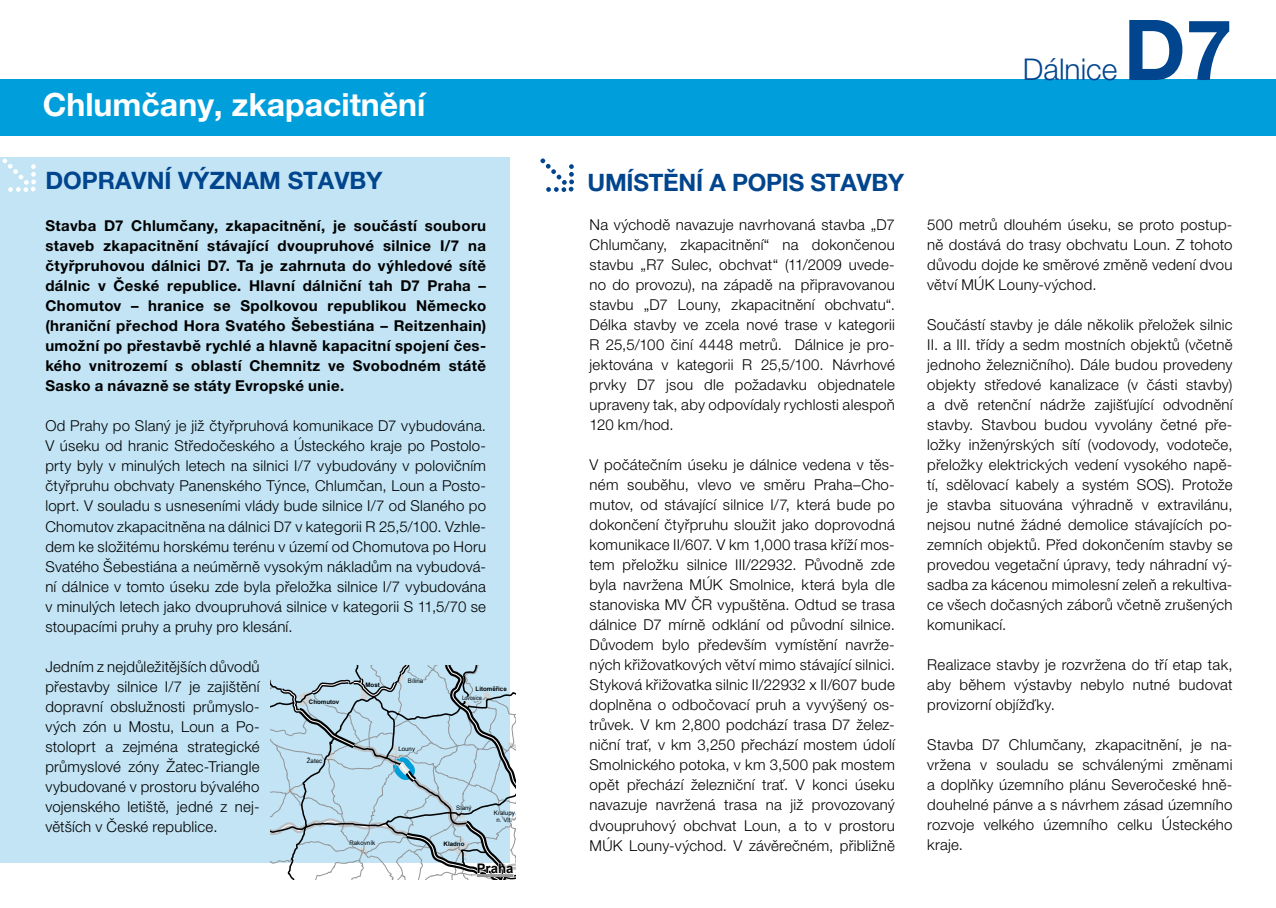
<style>
.page{position:relative;width:1276px;height:908px;background:#fff}
.page>*{position:absolute;margin:0;border:0;box-sizing:border-box;transform-origin:0 0}
.t1{font:700 84px "Helvetica Neue LT Pro";color:#00458d}
.t2{font:700 32px "Helvetica Neue LT Pro";color:#fff}
.t3{font:300 30px "Helvetica Neue LT Pro";color:#00458d}
.t4{font:700 24px "Helvetica Neue LT Pro";color:#00458d}
.t5{font:300 15px/20px "Helvetica Neue LT Pro";letter-spacing:.015em;color:#000;text-align:justify}
.t6{font:700 15px/20px "Helvetica Neue LT Pro";letter-spacing:.025em;color:#000;text-align:justify}
.t7{font:700 13.2px "Arial";color:#000}
.t8{font:6.2px/6.8px "Arial";color:#000;text-align:center}
.t9{font:700 6.2px "Arial";color:#000}
.t10{font:6.2px "Arial Narrow";color:#000}
</style>
<div class="page">
<div style="left:0;top:79px;width:1276px;height:57px;background:#009fdb"></div>
<div style="left:0;top:157px;width:509px;height:705px;background:#c2e4f5"></div>
<svg style="left:540px;top:158px;width:34px;height:34px"></svg>
<svg style="left:2px;top:158px;width:34px;height:34px"></svg>
<svg style="left:271px;top:665px;width:245px;height:215px"></svg>
<h2 class="t2" style="left:43px;top:85px;width:384px">Chlumčany, zkapacitnění</h2>
<h3 class="t4" style="left:45px;top:166px;width:338px">DOPRAVNÍ VÝZNAM STAVBY</h3>
<p class="t6" style="left:45px;top:215px;width:442px">Stavba D7 Chlumčany, zkapacitnění, je součástí souboru staveb zkapacitnění stávající dvoupruhové silnice I/7 na čtyřpruhovou dálnici D7. Ta je zahrnuta do výhledové sítě dálnic v České republice. Hlavní dálniční tah D7 Praha – Chomutov – hranice se Spolkovou republikou Německo (hraniční přechod Hora Svatého Šebestiána – Reitzenhain) umožní po přestavbě rychlé a hlavně kapacitní spojení čes&shy;kého vnitrozemí s oblastí Chemnitz ve Svobodném státě Sasko a návazně se státy Evropské unie.</p>
<p class="t5" style="left:45px;top:415px;width:442px">Od Prahy po Slaný je již čtyřpruhová komunikace D7 vybudována.<br>V úseku od hranic Středočeského a Ústeckého kraje po Postolo&shy;prty byly v minulých letech na silnici I/7 vybudovány v polovičním čtyřpruhu obchvaty Panenského Týnce, Chlumčan, Loun a Posto&shy;loprt. V souladu s usneseními vlády bude silnice I/7 od Slaného po Chomutov zkapacitněna na dálnici D7 v kategorii R 25,5/100. Vzhle&shy;dem ke složitému horskému terénu v území od Chomutova po Horu Svatého Šebestiána a neúměrně vysokým nákladům na vybudová&shy;ní dálnice v tomto úseku zde byla přeložka silnice I/7 vybudována v minulých letech jako dvoupruhová silnice v kategorii S 11,5/70 se stoupacími pruhy a pruhy pro klesání.</p>
<p class="t5" style="left:45px;top:655px;width:216px">Jedním z nejdůležitějších důvodů přestavby silnice I/7 je zajištění dopravní obslužnosti průmyslo&shy;vých zón u Mostu, Loun a Po&shy;stoloprt a zejména strategické průmyslové zóny Žatec-Triangle vybudované v prostoru bývalého vojenského letiště, jedné z nej&shy;větších v České republice.</p>
<p class="t7" style="left:477px;top:859px;width:38px">Praha</p>
<p class="t8" style="left:408px;top:676px;width:17px">Bílina</p>
<p class="t9" style="left:365px;top:680px;width:16px">Most</p>
<p class="t9" style="left:475px;top:684px;width:33px">Litoměřice</p>
<p class="t10" style="left:462px;top:693px;width:21px">Lovosice</p>
<p class="t9" style="left:309px;top:697px;width:32px">Chomutov</p>
<p class="t8" style="left:398px;top:745px;width:18px">Louny</p>
<p class="t8" style="left:307px;top:756px;width:17px">Žatec</p>
<p class="t8" style="left:456px;top:804px;width:17px">Slaný</p>
<p class="t8" style="left:494px;top:809px;width:22px">Kralupy n. Vlt.</p>
<p class="t8" style="left:349px;top:839px;width:27px">Rakovník</p>
<p class="t9" style="left:443px;top:838px;width:22px">Kladno</p>
<h3 class="t3" style="left:1023px;top:51px;width:96px">Dálnice</h3>
<h1 class="t1" style="left:1123px;top:-2px;width:110px">D7</h1>
<h3 class="t4" style="left:587px;top:167px;width:318px">UMÍSTĚNÍ A POPIS STAVBY</h3>
<p class="t5" style="left:589px;top:214px;width:307px">Na východě navazuje navrhovaná stavba „D7<br>Chlumčany, zkapacitnění“ na dokončenou stavbu „R7 Sulec, obchvat“ (11/2009 uvede&shy;no do provozu), na západě na připravovanou stavbu „D7 Louny, zkapacitnění obchvatu“.<br>Délka stavby ve zcela nové trase v kategorii R 25,5/100 činí 4448 metrů. Dálnice je pro&shy;jektována v kategorii R 25,5/100. Návrhové prvky D7 jsou dle požadavku objednatele upraveny tak, aby odpovídaly rychlosti alespoň 120 km/hod.</p>
<p class="t5" style="left:589px;top:454px;width:307px">V počátečním úseku je dálnice vedena v těs&shy;ném souběhu, vlevo ve směru Praha–Cho&shy;mutov, od stávající silnice I/7, která bude po dokončení čtyřpruhu sloužit jako doprovodná komunikace II/607. V km 1,000 trasa kříží mos&shy;tem přeložku silnice III/22932. Původně zde byla navržena MÚK Smolnice, která byla dle stanoviska MV ČR vypuštěna. Odtud se trasa dálnice D7 mírně odklání od původní silnice.<br>Důvodem bylo především vymístění navrže&shy;ných křižovatkových větví mimo stávající silnici.<br>Styková křižovatka silnic II/22932 x II/607 bude doplněna o odbočovací pruh a vyvýšený os&shy;trůvek. V km 2,800 podchází trasa D7 želez&shy;niční trať, v km 3,250 přechází mostem údolí Smolnického potoka, v km 3,500 pak mostem opět přechází železniční trať. V konci úseku navazuje navržená trasa na již provozovaný dvoupruhový obchvat Loun, a to v prostoru MÚK Louny-východ. V závěrečném, přibližně</p>
<p class="t5" style="left:927px;top:214px;width:307px">500 metrů dlouhém úseku, se proto postup&shy;ně dostává do trasy obchvatu Loun. Z tohoto důvodu dojde ke směrové změně vedení dvou větví MÚK Louny-východ.</p>
<p class="t5" style="left:927px;top:314px;width:307px">Součástí stavby je dále několik přeložek silnic II. a III. třídy a sedm mostních objektů (včetně jednoho železničního). Dále budou provedeny objekty středové kanalizace (v části stavby) a dvě retenční nádrže zajišťující odvodnění stavby. Stavbou budou vyvolány četné pře&shy;ložky inženýrských sítí (vodovody, vodoteče, přeložky elektrických vedení vysokého napě&shy;tí, sdělovací kabely a systém SOS). Protože je stavba situována výhradně v extravilánu, nejsou nutné žádné demolice stávajících po&shy;zemních objektů. Před dokončením stavby se provedou vegetační úpravy, tedy náhradní vý&shy;sadba za kácenou mimolesní zeleň a rekultiva&shy;ce všech dočasných záborů včetně zrušených komunikací.</p>
<p class="t5" style="left:927px;top:654px;width:307px">Realizace stavby je rozvržena do tří etap tak, aby během výstavby nebylo nutné budovat provizorní objížďky.</p>
<p class="t5" style="left:927px;top:734px;width:307px">Stavba D7 Chlumčany, zkapacitnění, je na&shy;vržena v souladu se schválenými změnami a doplňky územního plánu Severočeské hně&shy;douhelné pánve a s návrhem zásad územního rozvoje velkého územního celku Ústeckého kraje.</p>
</div>
